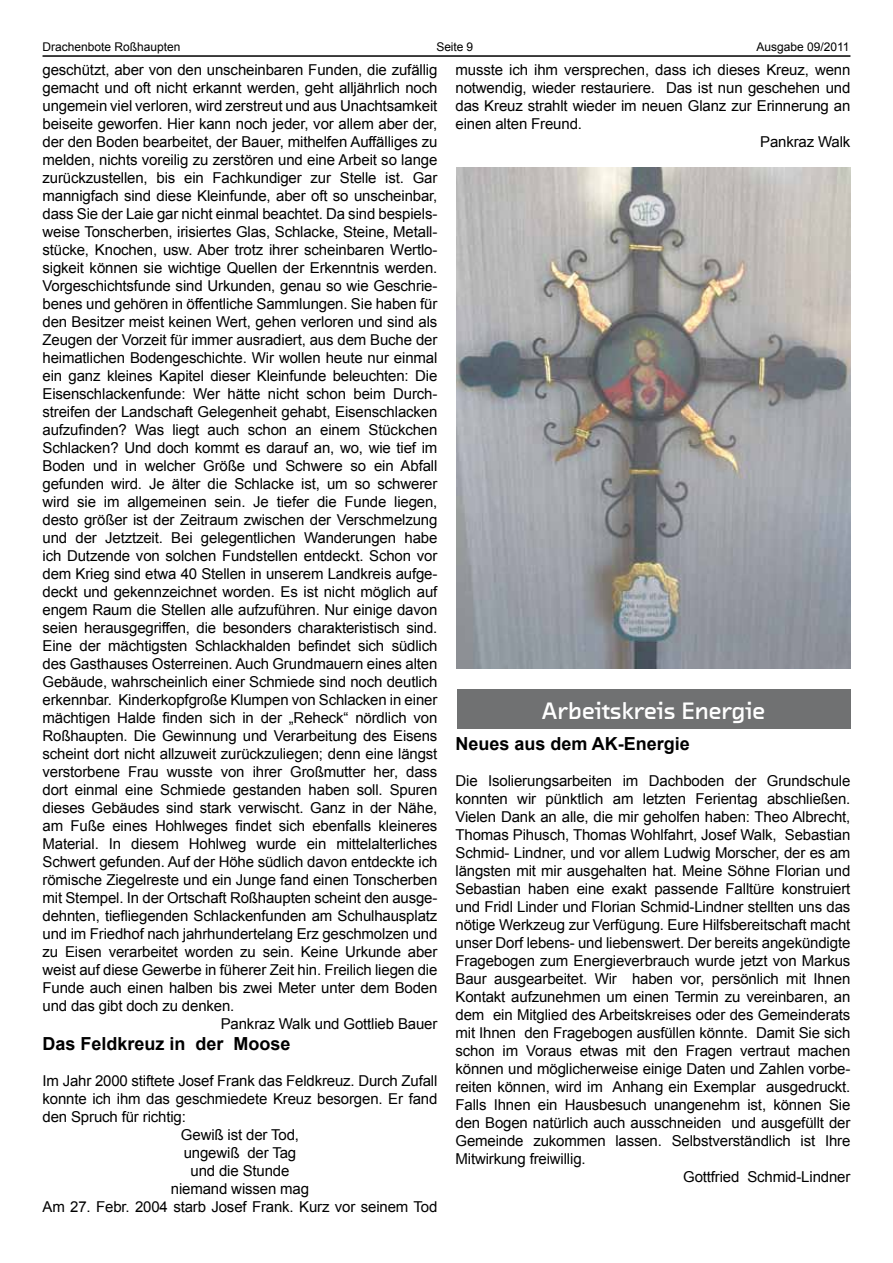
<style>
.page{position:relative;width:893px;height:1263px;background:#fff}
.page>*{position:absolute;margin:0;border:0;box-sizing:border-box;transform-origin:0 0}
.t1{font:24px "Chambers Sans Bld";letter-spacing:-.01em;color:#fff}
.t2{font:700 18px "Arial";color:#000}
.t3{font:15px "Arial";letter-spacing:-.01em;color:#000}
.t4{font:12px "Arial";color:#000}
</style>
<div class="page">
<hr style="left:43px;top:55px;width:807px;height:2px;background:#000">
<img style="left:457px;top:168px;width:393px;height:500px">
<div style="left:457px;top:689px;width:393px;height:39px;background:#707172"></div>
<p class="t4" style="left:43px;top:39px;width:140px">Drachenbote Roßhaupten</p>
<p class="t4" style="left:436px;top:39px;width:38px">Seite 9</p>
<p class="t4" style="left:756px;top:39px;width:95px">Ausgabe 09/2011</p>
<p class="t3" style="left:43px;top:60px;width:396px">geschützt, aber von den unscheinbaren Funden, die zufällig</p>
<p class="t3" style="left:43px;top:78px;width:396px">gemacht und oft nicht erkannt werden, geht alljährlich noch</p>
<p class="t3" style="left:43px;top:96px;width:396px">ungemein viel verloren, wird zerstreut und aus Unachtsamkeit</p>
<p class="t3" style="left:43px;top:114px;width:396px">beiseite geworfen. Hier kann noch jeder, vor allem aber der,</p>
<p class="t3" style="left:43px;top:132px;width:396px">der den Boden bearbeitet, der Bauer, mithelfen Auffälliges zu</p>
<p class="t3" style="left:43px;top:150px;width:396px">melden, nichts voreilig zu zerstören und eine Arbeit so lange</p>
<p class="t3" style="left:43px;top:168px;width:396px">zurückzustellen, bis ein Fachkundiger zur Stelle ist. Gar</p>
<p class="t3" style="left:43px;top:186px;width:396px">mannigfach sind diese Kleinfunde, aber oft so unscheinbar,</p>
<p class="t3" style="left:43px;top:204px;width:396px">dass Sie der Laie gar nicht einmal beachtet. Da sind bespiels-</p>
<p class="t3" style="left:43px;top:222px;width:396px">weise Tonscherben, irisiertes Glas, Schlacke, Steine, Metall-</p>
<p class="t3" style="left:43px;top:240px;width:396px">stücke, Knochen, usw. Aber trotz ihrer scheinbaren Wertlo-</p>
<p class="t3" style="left:43px;top:258px;width:396px">sigkeit können sie wichtige Quellen der Erkenntnis werden.</p>
<p class="t3" style="left:43px;top:276px;width:396px">Vorgeschichtsfunde sind Urkunden, genau so wie Geschrie-</p>
<p class="t3" style="left:43px;top:294px;width:396px">benes und gehören in öffentliche Sammlungen. Sie haben für</p>
<p class="t3" style="left:43px;top:312px;width:396px">den Besitzer meist keinen Wert, gehen verloren und sind als</p>
<p class="t3" style="left:43px;top:330px;width:396px">Zeugen der Vorzeit für immer ausradiert, aus dem Buche der</p>
<p class="t3" style="left:43px;top:348px;width:396px">heimatlichen Bodengeschichte. Wir wollen heute nur einmal</p>
<p class="t3" style="left:43px;top:366px;width:396px">ein ganz kleines Kapitel dieser Kleinfunde beleuchten: Die</p>
<p class="t3" style="left:43px;top:384px;width:396px">Eisenschlackenfunde: Wer hätte nicht schon beim Durch-</p>
<p class="t3" style="left:43px;top:402px;width:396px">streifen der Landschaft Gelegenheit gehabt, Eisenschlacken</p>
<p class="t3" style="left:43px;top:420px;width:396px">aufzufinden? Was liegt auch schon an einem Stückchen</p>
<p class="t3" style="left:43px;top:438px;width:396px">Schlacken? Und doch kommt es darauf an, wo, wie tief im</p>
<p class="t3" style="left:43px;top:456px;width:396px">Boden und in welcher Größe und Schwere so ein Abfall</p>
<p class="t3" style="left:43px;top:474px;width:396px">gefunden wird. Je älter die Schlacke ist, um so schwerer</p>
<p class="t3" style="left:43px;top:492px;width:396px">wird sie im allgemeinen sein. Je tiefer die Funde liegen,</p>
<p class="t3" style="left:43px;top:510px;width:396px">desto größer ist der Zeitraum zwischen der Verschmelzung</p>
<p class="t3" style="left:43px;top:528px;width:396px">und der Jetztzeit. Bei gelegentlichen Wanderungen habe</p>
<p class="t3" style="left:43px;top:546px;width:396px">ich Dutzende von solchen Fundstellen entdeckt. Schon vor</p>
<p class="t3" style="left:43px;top:564px;width:396px">dem Krieg sind etwa 40 Stellen in unserem Landkreis aufge-</p>
<p class="t3" style="left:43px;top:582px;width:396px">deckt und gekennzeichnet worden. Es ist nicht möglich auf</p>
<p class="t3" style="left:43px;top:600px;width:396px">engem Raum die Stellen alle aufzuführen. Nur einige davon</p>
<p class="t3" style="left:43px;top:618px;width:396px">seien herausgegriffen, die besonders charakteristisch sind.</p>
<p class="t3" style="left:43px;top:636px;width:396px">Eine der mächtigsten Schlackhalden befindet sich südlich</p>
<p class="t3" style="left:43px;top:654px;width:396px">des Gasthauses Osterreinen. Auch Grundmauern eines alten</p>
<p class="t3" style="left:43px;top:672px;width:396px">Gebäude, wahrscheinlich einer Schmiede sind noch deutlich</p>
<p class="t3" style="left:43px;top:690px;width:396px">erkennbar. Kinderkopfgroße Klumpen von Schlacken in einer</p>
<p class="t3" style="left:43px;top:708px;width:396px">mächtigen Halde finden sich in der „Reheck“ nördlich von</p>
<p class="t3" style="left:43px;top:726px;width:396px">Roßhaupten. Die Gewinnung und Verarbeitung des Eisens</p>
<p class="t3" style="left:43px;top:744px;width:396px">scheint dort nicht allzuweit zurückzuliegen; denn eine längst</p>
<p class="t3" style="left:43px;top:762px;width:396px">verstorbene Frau wusste von ihrer Großmutter her, dass</p>
<p class="t3" style="left:43px;top:780px;width:396px">dort einmal eine Schmiede gestanden haben soll. Spuren</p>
<p class="t3" style="left:43px;top:798px;width:396px">dieses Gebäudes sind stark verwischt. Ganz in der Nähe,</p>
<p class="t3" style="left:43px;top:816px;width:396px">am Fuße eines Hohlweges findet sich ebenfalls kleineres</p>
<p class="t3" style="left:43px;top:834px;width:396px">Material. In diesem Hohlweg wurde ein mittelalterliches</p>
<p class="t3" style="left:43px;top:852px;width:396px">Schwert gefunden. Auf der Höhe südlich davon entdeckte ich</p>
<p class="t3" style="left:43px;top:870px;width:396px">römische Ziegelreste und ein Junge fand einen Tonscherben</p>
<p class="t3" style="left:43px;top:888px;width:396px">mit Stempel. In der Ortschaft Roßhaupten scheint den ausge-</p>
<p class="t3" style="left:43px;top:906px;width:396px">dehnten, tiefliegenden Schlackenfunden am Schulhausplatz</p>
<p class="t3" style="left:43px;top:924px;width:396px">und im Friedhof nach jahrhundertelang Erz geschmolzen und</p>
<p class="t3" style="left:43px;top:942px;width:396px">zu Eisen verarbeitet worden zu sein. Keine Urkunde aber</p>
<p class="t3" style="left:43px;top:960px;width:396px">weist auf diese Gewerbe in füherer Zeit hin. Freilich liegen die</p>
<p class="t3" style="left:43px;top:978px;width:396px">Funde auch einen halben bis zwei Meter unter dem Boden</p>
<p class="t3" style="left:43px;top:996px;width:193px">und das gibt doch zu denken.</p>
<p class="t3" style="left:221px;top:1014px;width:218px">Pankraz Walk und Gottlieb Bauer</p>
<p class="t2" style="left:43px;top:1032px;width:250px">Das Feldkreuz in der Moose</p>
<p class="t3" style="left:43px;top:1071px;width:396px">Im Jahr 2000 stiftete Josef Frank das Feldkreuz. Durch Zufall</p>
<p class="t3" style="left:43px;top:1089px;width:396px">konnte ich ihm das geschmiedete Kreuz besorgen. Er fand</p>
<p class="t3" style="left:43px;top:1107px;width:145px">den Spruch für richtig:</p>
<p class="t3" style="left:181px;top:1125px;width:120px">Gewiß ist der Tod,</p>
<p class="t3" style="left:184px;top:1143px;width:114px">ungewiß der Tag</p>
<p class="t3" style="left:191px;top:1161px;width:100px">und die Stunde</p>
<p class="t3" style="left:171px;top:1179px;width:140px">niemand wissen mag</p>
<p class="t3" style="left:43px;top:1197px;width:396px">Am 27. Febr. 2004 starb Josef Frank. Kurz vor seinem Tod</p>
<p class="t3" style="left:455px;top:60px;width:396px">musste ich ihm versprechen, dass ich dieses Kreuz, wenn</p>
<p class="t3" style="left:455px;top:78px;width:396px">notwendig, wieder restauriere. Das ist nun geschehen und</p>
<p class="t3" style="left:455px;top:96px;width:396px">das Kreuz strahlt wieder im neuen Glanz zur Erinnerung an</p>
<p class="t3" style="left:455px;top:114px;width:128px">einen alten Freund.</p>
<p class="t3" style="left:760px;top:132px;width:92px">Pankraz Walk</p>
<h1 class="t1" style="left:542px;top:695px;width:225px">Arbeitskreis Energie</h1>
<p class="t2" style="left:455px;top:732px;width:236px">Neues aus dem AK-Energie</p>
<p class="t3" style="left:455px;top:771px;width:396px">Die Isolierungsarbeiten im Dachboden der Grundschule</p>
<p class="t3" style="left:455px;top:789px;width:396px">konnten wir pünktlich am letzten Ferientag abschließen.</p>
<p class="t3" style="left:455px;top:807px;width:396px">Vielen Dank an alle, die mir geholfen haben: Theo Albrecht,</p>
<p class="t3" style="left:455px;top:825px;width:396px">Thomas Pihusch, Thomas Wohlfahrt, Josef Walk, Sebastian</p>
<p class="t3" style="left:455px;top:843px;width:396px">Schmid- Lindner, und vor allem Ludwig Morscher, der es am</p>
<p class="t3" style="left:455px;top:861px;width:396px">längsten mit mir ausgehalten hat. Meine Söhne Florian und</p>
<p class="t3" style="left:455px;top:879px;width:396px">Sebastian haben eine exakt passende Falltüre konstruiert</p>
<p class="t3" style="left:455px;top:897px;width:396px">und Fridl Linder und Florian Schmid-Lindner stellten uns das</p>
<p class="t3" style="left:455px;top:915px;width:396px">nötige Werkzeug zur Verfügung. Eure Hilfsbereitschaft macht</p>
<p class="t3" style="left:455px;top:933px;width:396px">unser Dorf lebens- und liebenswert. Der bereits angekündigte</p>
<p class="t3" style="left:455px;top:951px;width:396px">Fragebogen zum Energieverbrauch wurde jetzt von Markus</p>
<p class="t3" style="left:455px;top:969px;width:396px">Baur ausgearbeitet. Wir haben vor, persönlich mit Ihnen</p>
<p class="t3" style="left:455px;top:987px;width:396px">Kontakt aufzunehmen um einen Termin zu vereinbaren, an</p>
<p class="t3" style="left:455px;top:1005px;width:396px">dem ein Mitglied des Arbeitskreises oder des Gemeinderats</p>
<p class="t3" style="left:455px;top:1023px;width:396px">mit Ihnen den Fragebogen ausfüllen könnte. Damit Sie sich</p>
<p class="t3" style="left:455px;top:1041px;width:396px">schon im Voraus etwas mit den Fragen vertraut machen</p>
<p class="t3" style="left:455px;top:1059px;width:396px">können und möglicherweise einige Daten und Zahlen vorbe-</p>
<p class="t3" style="left:455px;top:1077px;width:396px">reiten können, wird im Anhang ein Exemplar ausgedruckt.</p>
<p class="t3" style="left:455px;top:1095px;width:396px">Falls Ihnen ein Hausbesuch unangenehm ist, können Sie</p>
<p class="t3" style="left:455px;top:1113px;width:396px">den Bogen natürlich auch ausschneiden und ausgefüllt der</p>
<p class="t3" style="left:455px;top:1131px;width:396px">Gemeinde zukommen lassen. Selbstverständlich ist Ihre</p>
<p class="t3" style="left:455px;top:1149px;width:132px">Mitwirkung freiwillig.</p>
<p class="t3" style="left:683px;top:1167px;width:169px">Gottfried Schmid-Lindner</p>
</div>
